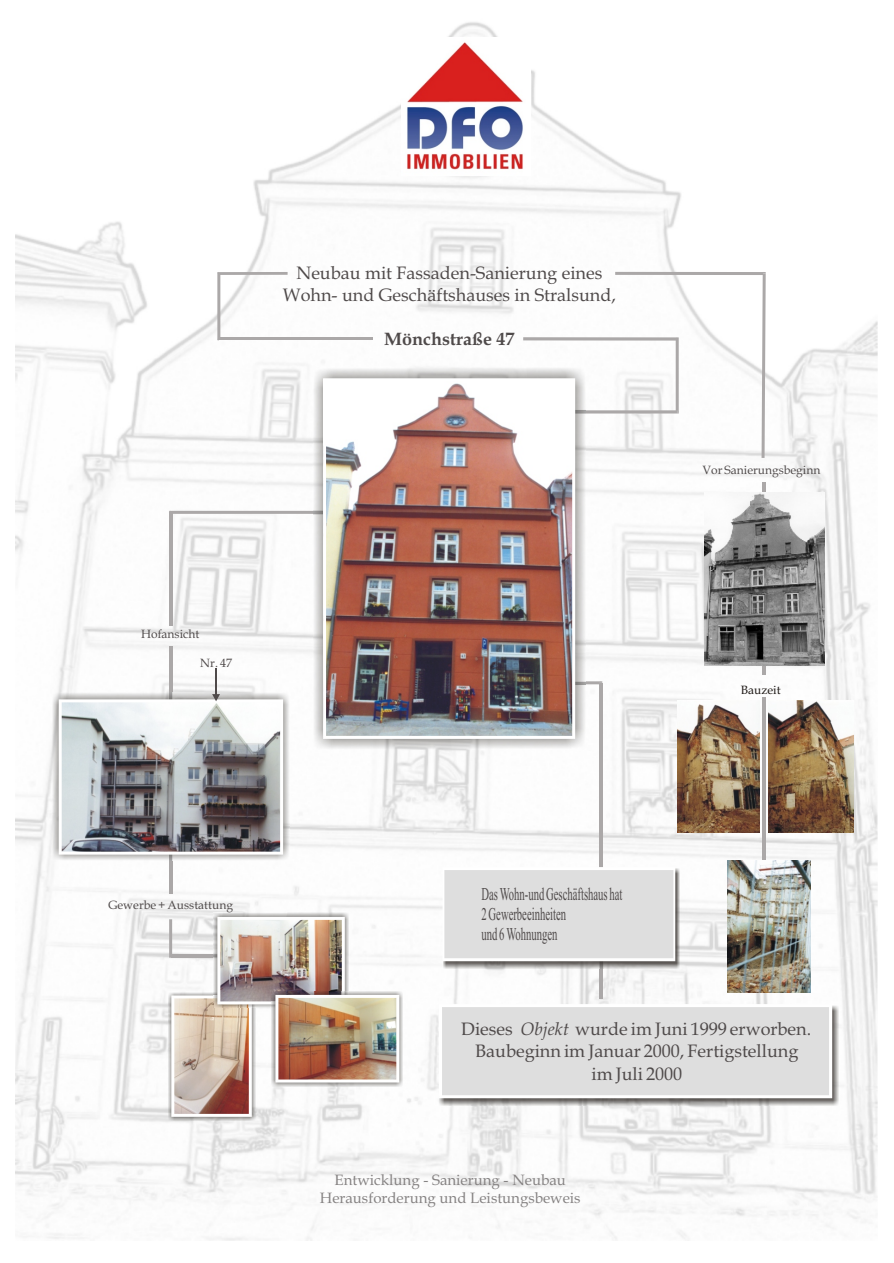
<style>
.page{position:relative;width:894px;height:1263px;background:#fff}
.page>*{position:absolute;margin:0;border:0;box-sizing:border-box;transform-origin:0 0}
.t1{font:18px/22.4px "Book Antiqua";color:#4f4a4a;text-align:center}
.t2{font:18px/20px "Times New Roman";color:#4f4a4a;scale:.59 1}
.t3{font:700 18px "Book Antiqua";color:#4f4a4a}
.t4{font:15px/18.6px "Book Antiqua";color:#858282;text-align:center}
.t5{font:12px "Book Antiqua";color:#4f4a4a}
.t6{font:12px "Book Antiqua";color:#1f1a17}
.s1{font-style:italic}
</style>
<div class="page">
<img style="left:15px;top:22px;width:862px;height:1218px">
<hr style="left:169px;top:646px;width:3px;height:248px;background:#aba8a8">
<hr style="left:599px;top:683px;width:3px;height:316px;background:#aba8a8">
<hr style="left:763px;top:697px;width:3px;height:242px;background:#aba8a8">
<img style="left:440px;top:1005px;width:399px;height:100px">
<svg style="left:439px;top:1004px;width:393px;height:94px;background:#e0e0e0"></svg>
<img style="left:766px;top:492px;width:58px;height:173px">
<img style="left:168px;top:992px;width:87px;height:128px">
<img style="left:214px;top:913px;width:134px;height:4px">
<img style="left:399px;top:991px;width:4px;height:95px">
<img style="left:169px;top:917px;width:230px;height:200px">
<img style="left:53px;top:693px;width:236px;height:168px">
<svg style="left:59px;top:272px;width:707px;height:583px"></svg>
<img style="left:727px;top:861px;width:84px;height:131px">
<img style="left:769px;top:701px;width:84px;height:132px">
<img style="left:677px;top:701px;width:83px;height:132px">
<img style="left:443px;top:868px;width:236px;height:100px">
<svg style="left:443px;top:867px;width:232px;height:94px;background:#e0e0e0"></svg>
<img style="left:401px;top:37px;width:130px;height:138px">
<p class="t1" style="left:283px;top:264px;width:335px">Neubau mit Fassaden-Sanierung eines<br>Wohn- und Geschäftshauses in Stralsund,</p>
<p class="t3" style="left:384px;top:332px;width:132px">Mönchstraße 47</p>
<p class="t5" style="left:141px;top:629px;width:60px">Hofansicht</p>
<p class="t5" style="left:200px;top:658px;width:33px">Nr. 47</p>
<p class="t5" style="left:703px;top:466px;width:119px">Vor Sanierungsbeginn</p>
<p class="t6" style="left:741px;top:685px;width:41px">Bauzeit</p>
<p class="t5" style="left:108px;top:900px;width:126px">Gewerbe + Ausstattung</p>
<p class="t2" style="left:481px;top:886px;width:241px">Das Wohn-und Geschäftshaus hat<br>2 Gewerbeeinheiten<br>und 6 Wohnungen</p>
<p class="t1" style="left:461px;top:1020px;width:352px">Dieses <span class="s1">Objekt</span> wurde im Juni 1999 erworben.<br>Baubeginn im Januar 2000, Fertigstellung<br>im Juli 2000</p>
<p class="t4" style="left:320px;top:1172px;width:262px">Entwicklung - Sanierung - Neubau<br>Herausforderung und Leistungsbeweis</p>
</div>
